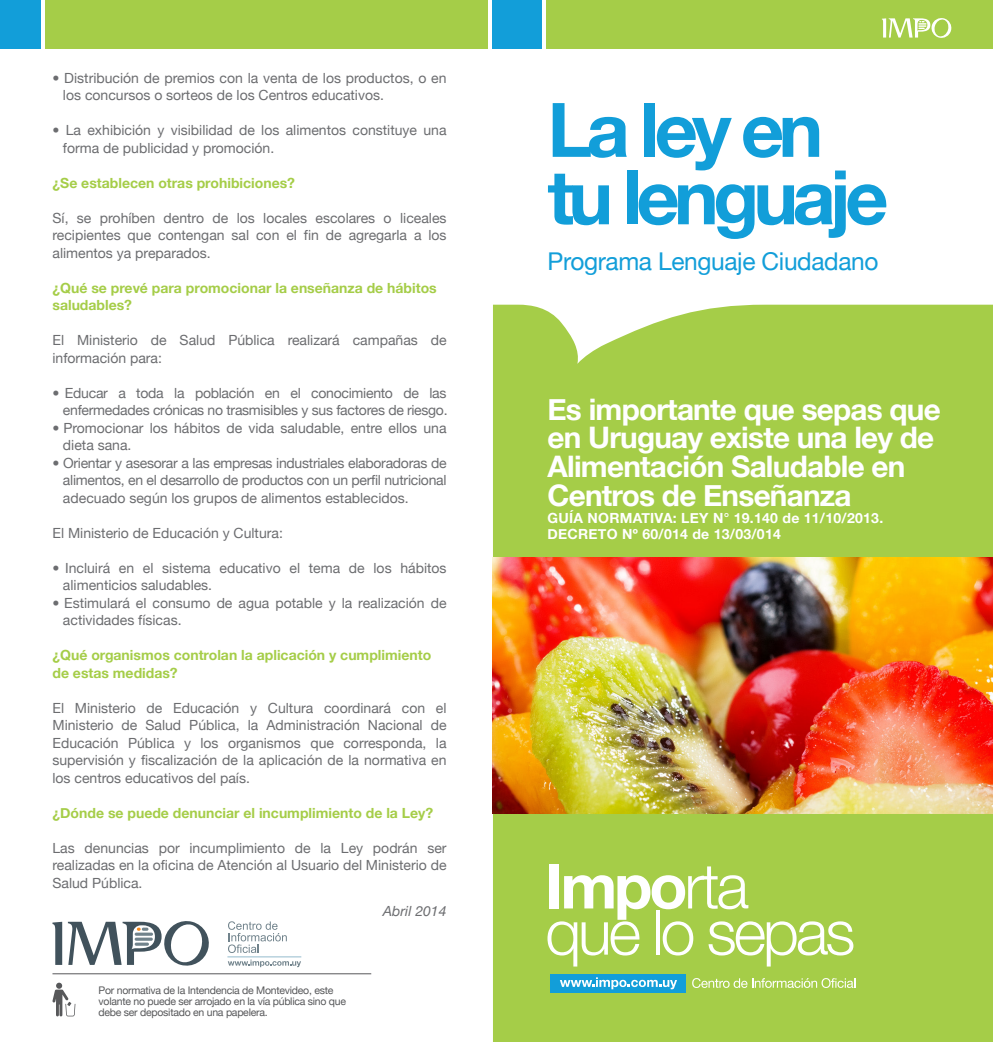
<style>
.page{position:relative;width:993px;height:1042px;background:#fff}
.page>*{position:absolute;margin:0;border:0;box-sizing:border-box;transform-origin:0 0}
.t1{font:700 75.25px/67.4px "Helvetica Neue";letter-spacing:-.075em;color:#129ed9}
.t2{font:700 29.57px/28.7px "Helvetica Neue";letter-spacing:-.025em;color:#fff}
.t3{font:24.5px "Helvetica Neue";letter-spacing:-.015em;color:#129ed9}
.t4{font:14px/17.5px "Helvetica Neue";color:#6c6d70}
.t5{font:700 14px/17.5px "Helvetica Neue";color:#a5cd48}
.t6{font:14px/17.5px "Helvetica Neue";letter-spacing:-.02em;color:#6c6d70;text-align:right}
.t7{font:700 14px/15.6px "Helvetica Neue";letter-spacing:.02em;color:#fff}
.t8{font:italic 14px "Helvetica Neue";color:#6c6d70}
.t9{font:10.5px/11px "Helvetica Neue";letter-spacing:-.025em;color:#57585a}
</style>
<div class="page">
<svg style="left:68px;top:921px;width:141px;height:45px"></svg>
<svg style="left:135px;top:937px;width:18px;height:4px"></svg>
<svg style="left:135px;top:942px;width:14px;height:4px"></svg>
<svg style="left:135px;top:932px;width:18px;height:4px"></svg>
<svg style="left:52px;top:922px;width:10px;height:43px"></svg>
<svg style="left:228px;top:959px;width:73px;height:8px"></svg>
<hr style="left:227px;top:956px;width:74px;height:1px;background:#94bbcd">
<svg style="left:228px;top:921px;width:59px;height:32px"></svg>
<svg style="left:52px;top:982px;width:23px;height:34px"></svg>
<hr style="left:52px;top:973px;width:319px;height:1px;background:#57585a">
<div style="left:492px;top:0;width:49px;height:49px;background:#129ed9"></div>
<div style="left:546px;top:0;width:446px;height:49px;background:#a5cd48"></div>
<svg style="left:882px;top:18px;width:70px;height:20px"></svg>
<div style="left:0;top:0;width:40px;height:49px;background:#129ed9"></div>
<div style="left:45px;top:0;width:442px;height:49px;background:#a5cd48"></div>
<div style="left:493px;top:305px;width:499px;height:737px;background:#a5cd48"></div>
<img style="left:492px;top:558px;width:500px;height:255px">
<svg style="left:692px;top:978px;width:163px;height:10px;background:#bfdb7e"></svg>
<div style="left:549px;top:864px;width:10px;height:44px;background:#fff"></div>
<svg style="left:547px;top:866px;width:306px;height:100px"></svg>
<div style="left:549px;top:974px;width:136px;height:18px;background:#129ed9"></div>
<svg style="left:560px;top:977px;width:116px;height:12px"></svg>
<p class="t4" style="left:63px;top:69px;width:385px;text-indent:-10px">• Distribución de premios con la venta de los productos, o en los concursos o sorteos de los Centros educativos.</p>
<p class="t4" style="left:63px;top:121px;width:385px;text-indent:-10px">• La exhibición y visibilidad de los alimentos constituye una forma de publicidad y promoción.</p>
<p class="t5" style="left:52px;top:174px;width:244px">¿Se establecen otras prohibiciones?</p>
<p class="t4" style="left:52px;top:209px;width:395px;text-align:justify">Sí, se prohíben dentro de los locales escolares o liceales recipientes que contengan sal con el fin de agregarla a los alimentos ya preparados.</p>
<p class="t5" style="left:52px;top:279px;width:385px">¿Qué se prevé para promocionar la enseñanza de hábitos saludables?</p>
<p class="t4" style="left:52px;top:331px;width:395px">El Ministerio de Salud Pública realizará campañas de información para:</p>
<p class="t6" style="left:52px;top:384px;width:396px">• Educar a toda la población en el conocimiento de las enfermedades crónicas no trasmisibles y sus factores de riesgo.</p>
<p class="t4" style="left:63px;top:419px;width:385px;text-indent:-10px">• Promocionar los hábitos de vida saludable, entre ellos una dieta sana.</p>
<p class="t4" style="left:63px;top:454px;width:385px;text-align:justify;text-indent:-10px">• Orientar y asesorar a las empresas industriales elaboradoras de alimentos, en el desarrollo de productos con un perfil nutricional adecuado según los grupos de alimentos establecidos.</p>
<p class="t4" style="left:52px;top:524px;width:232px">El Ministerio de Educación y Cultura:</p>
<p class="t4" style="left:63px;top:559px;width:385px;text-indent:-10px">• Incluirá en el sistema educativo el tema de los hábitos alimenticios saludables.</p>
<p class="t4" style="left:63px;top:594px;width:385px;text-indent:-10px">• Estimulará el consumo de agua potable y la realización de actividades físicas.</p>
<p class="t5" style="left:52px;top:646px;width:380px">¿Qué organismos controlan la aplicación y cumplimiento de estas medidas?</p>
<p class="t4" style="left:52px;top:699px;width:395px;text-align:justify">El Ministerio de Educación y Cultura coordinará con el Ministerio de Salud Pública, la Administración Nacional de Educación Pública y los organismos que corresponda, la supervisión y fiscalización de la aplicación de la normativa en los centros educativos del país.</p>
<p class="t5" style="left:52px;top:804px;width:382px">¿Dónde se puede denunciar el incumplimiento de la Ley?</p>
<p class="t4" style="left:52px;top:839px;width:395px;text-align:justify">Las denuncias por incumplimiento de la Ley podrán ser realizadas en la oficina de Atención al Usuario del Ministerio de Salud Pública.</p>
<p class="t8" style="left:383px;top:902px;width:65px">Abril 2014</p>
<p class="t9" style="left:98px;top:984px;width:249px">Por normativa de la Intendencia de Montevideo, este volante no puede ser arrojado en la vía pública sino que debe ser depositado en una papelera.</p>
<h1 class="t1" style="left:547px;top:95px;width:342px">La ley en tu lenguaje</h1>
<h3 class="t3" style="left:547px;top:247px;width:332px">Programa Lenguaje Ciudadano</h3>
<h2 class="t2" style="left:547px;top:394px;width:395px">Es importante que sepas que en Uruguay existe una ley de<br>Alimentación Saludable en<br>Centros de Enseñanza</h2>
<p class="t7" style="left:547px;top:510px;width:337px">GUÍA NORMATIVA: LEY N° 19.140 de 11/10/2013.<br>DECRETO Nº 60/014 de 13/03/014</p>
</div>
